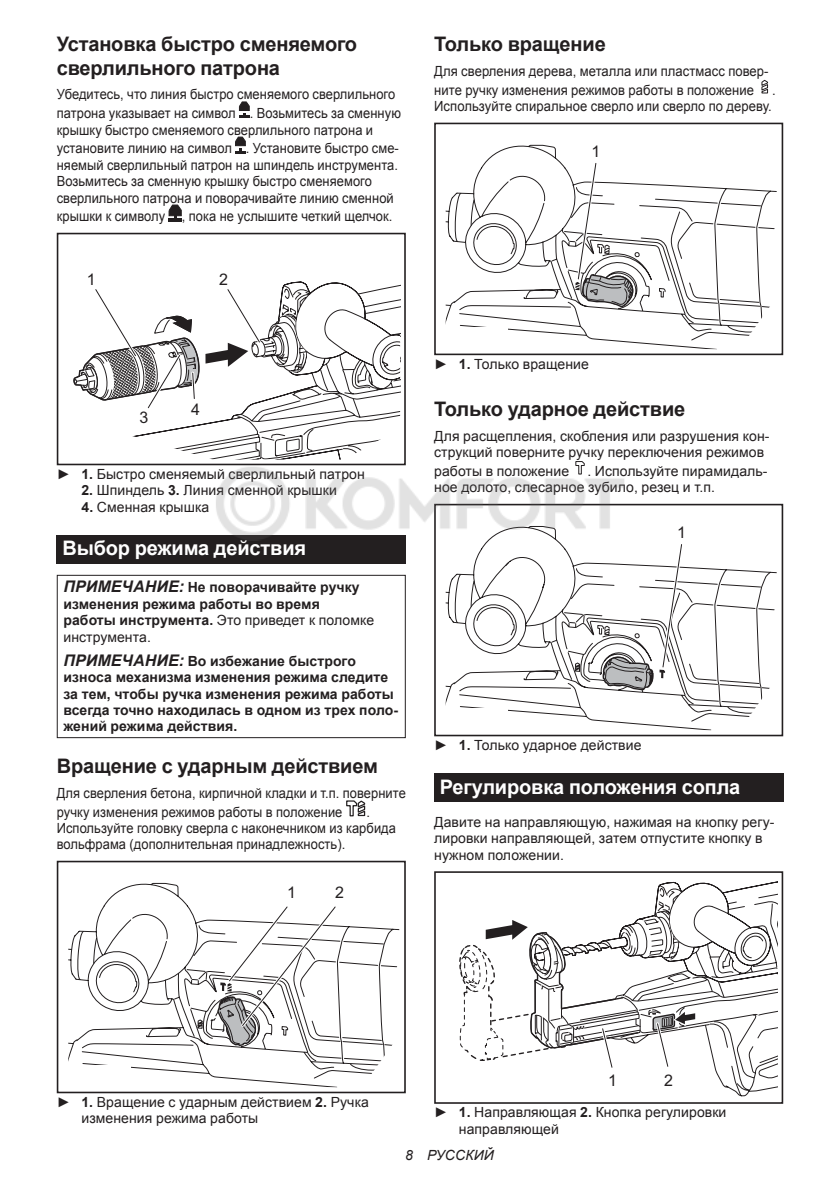
<style>
.page{position:relative;width:840px;height:1191px;background:#fff}
.page>*{position:absolute;margin:0;border:0;box-sizing:border-box;transform-origin:0 0}
.t1{font:700 20px/23.4px "Arial";letter-spacing:-.01em;color:#231f20}
.t2{font:700 20px "Arial";letter-spacing:-.01em;color:#fff}
.t3{font:16px "Arial";color:#231f20}
.t4{font:14px/16.4px "Arial";letter-spacing:.005em;color:#231f20;scale:.92 1}
.t5{font:14px/16.4px "Arial";letter-spacing:.005em;color:#231f20}
.t6{font:700 14px/16.4px "Arial";letter-spacing:.005em;color:#231f20}
.t7{font:14px/18.8px "Arial";letter-spacing:.005em;color:#231f20;scale:.93 1}
.t8{font:italic 14px "Arial";letter-spacing:.005em;color:#231f20}
.s1{font-weight:700}
.s2{font-style:italic;font-size:16px}
.s3{font-weight:400}
</style>
<div class="page">
<svg style="left:239px;top:102px;width:10px;height:16px"></svg>
<svg style="left:235px;top:137px;width:11px;height:16px"></svg>
<hr style="left:168px;top:218px;width:14px;height:3px;background:#231f20">
<svg style="left:169px;top:205px;width:12px;height:13px"></svg>
<div style="left:57px;top:233px;width:348px;height:232px;border:2px solid #231f20"></div>
<svg style="left:73px;top:281px;width:327px;height:178px"></svg>
<div style="left:57px;top:535px;width:348px;height:29px;background:#231f20"></div>
<div style="left:57px;top:575px;width:348px;height:163px;border:1px solid #231f20"></div>
<svg style="left:346px;top:800px;width:20px;height:16px"></svg>
<svg style="left:95px;top:882px;width:304px;height:48px"></svg>
<svg style="left:68px;top:930px;width:331px;height:157px"></svg>
<div style="left:57px;top:1065px;width:73px;height:28px;background:#fff"></div>
<div style="left:57px;top:860px;width:348px;height:233px;border:2px solid #231f20"></div>
<svg style="left:216px;top:902px;width:123px;height:179px"></svg>
<svg style="left:761px;top:79px;width:7px;height:15px"></svg>
<svg style="left:456px;top:144px;width:320px;height:49px"></svg>
<svg style="left:445px;top:193px;width:330px;height:156px"></svg>
<div style="left:434px;top:327px;width:73px;height:28px;background:#fff"></div>
<div style="left:434px;top:123px;width:348px;height:232px;border:2px solid #231f20"></div>
<svg style="left:574px;top:160px;width:60px;height:148px"></svg>
<svg style="left:456px;top:549px;width:320px;height:25px"></svg>
<svg style="left:445px;top:574px;width:330px;height:156px"></svg>
<div style="left:434px;top:708px;width:73px;height:28px;background:#fff"></div>
<div style="left:434px;top:504px;width:348px;height:232px;border:2px solid #231f20"></div>
<svg style="left:601px;top:544px;width:83px;height:147px"></svg>
<div style="left:434px;top:773px;width:348px;height:29px;background:#231f20"></div>
<div style="left:434px;top:871px;width:348px;height:232px;border:2px solid #231f20"></div>
<svg style="left:459px;top:881px;width:318px;height:216px"></svg>
<img style="left:210px;top:457px;width:419px;height:92px">
<h1 class="t1" style="left:57px;top:33px;width:302px">Установка быстро cменяемого сверлильного патрона</h1>
<p class="t4" style="left:57px;top:85px;width:375px;line-height:18.8px">Убедитесь, что линия быстро сменяемого сверлильного патрона указывает на символ . Возьмитесь за сменную</p>
<p class="t4" style="left:57px;top:120px;width:373px;line-height:18.8px">крышку быстро сменяемого сверлильного патрона и установите линию на символ . Установите быстро сме-</p>
<p class="t4" style="left:57px;top:157px;width:372px">няемый сверлильный патрон на шпиндель инструмента.<br>Возьмитесь за сменную крышку быстро сменяемого сверлильного патрона и поворачивайте линию сменной</p>
<p class="t4" style="left:57px;top:208px;width:366px">крышки к символу , пока не услышите четкий щелчок.</p>
<p class="t3" style="left:87px;top:270px;width:10px">1</p>
<p class="t3" style="left:219px;top:270px;width:10px">2</p>
<h1 class="t1" style="left:434px;top:33px;width:173px">Только вращение</h1>
<p class="t7" style="left:434px;top:62px;width:361px">Для сверления дерева, металла или пластмасс повер&shy;ните ручку изменения режимов работы в положение</p>
<p class="t7" style="left:771px;top:81px;width:5px">.</p>
<p class="t7" style="left:434px;top:97px;width:364px">Используйте спиральное сверло или сверло по дереву.</p>
<p class="t3" style="left:591px;top:142px;width:10px">1</p>
<p class="t3" style="left:139px;top:408px;width:10px">3</p>
<p class="t3" style="left:191px;top:400px;width:10px">4</p>
<p class="t5" style="left:57px;top:466px;width:309px">► <span class="s1">1.</span> Быстро cменяемый сверлильный патрон</p>
<p class="t5" style="left:81px;top:482px;width:257px"><span class="s1">2.</span> Шпиндель <span class="s1">3.</span> Линия сменной крышки</p>
<p class="t5" style="left:81px;top:498px;width:129px"><span class="s1">4.</span> Сменная крышка</p>
<h1 class="t2" style="left:62px;top:535px;width:245px">Выбор режима действия</h1>
<p class="t6" style="left:63px;top:579px;width:312px"><span class="s2">ПРИМЕЧАНИЕ:</span> Не поворачивайте ручку изменения режима работы во время работы инструмента. <span class="s3">Это приведет к поломке инструмента.</span></p>
<p class="t6" style="left:63px;top:653px;width:336px"><span class="s2">ПРИМЕЧАНИЕ:</span> Во избежание быстрого износа механизма изменения режима следите за тем, чтобы ручка изменения режима работы всегда точно находилась в одном из трех поло&shy;жений режима действия.</p>
<h1 class="t1" style="left:57px;top:755px;width:322px">Вращение с ударным действием</h1>
<p class="t4" style="left:57px;top:783px;width:381px;line-height:18.8px">Для сверления бетона, кирпичной кладки и т.п. поверните ручку изменения режимов работы в положение</p>
<p class="t4" style="left:57px;top:803px;width:370px;text-indent:309px">.<br>Используйте головку сверла с наконечником из карбида вольфрама (дополнительная принадлежность).</p>
<p class="t3" style="left:287px;top:883px;width:10px">1</p>
<p class="t3" style="left:335px;top:883px;width:10px">2</p>
<p class="t5" style="left:434px;top:356px;width:156px">► <span class="s1">1.</span> Только вращение</p>
<h1 class="t1" style="left:434px;top:398px;width:252px">Только ударное действие</h1>
<p class="t5" style="left:434px;top:428px;width:336px">Для расщепления, скобления или разрушения кон&shy;струкций поверните ручку переключения режимов</p>
<p class="t5" style="left:434px;top:463px;width:136px">работы в положение</p>
<p class="t5" style="left:434px;top:463px;width:334px;text-indent:153px">. Используйте пирамидаль&shy;ное долото, слесарное зубило, резец и т.п.</p>
<p class="t3" style="left:676px;top:523px;width:10px">1</p>
<p class="t5" style="left:434px;top:737px;width:209px">► <span class="s1">1.</span> Только ударное действие</p>
<h1 class="t2" style="left:439px;top:773px;width:302px">Регулировка положения сопла</h1>
<p class="t5" style="left:434px;top:814px;width:341px">Давите на направляющую, нажимая на кнопку регу&shy;лировки направляющей, затем отпустите кнопку в нужном положении.</p>
<p class="t5" style="left:81px;top:1093px;width:289px;text-indent:-25px">► <span class="s1">1.</span> Вращение с ударным действием <span class="s1">2.</span> Ручка изменения режима работы</p>
<p class="t3" style="left:608px;top:1070px;width:10px">1</p>
<p class="t3" style="left:664px;top:1070px;width:10px">2</p>
<p class="t5" style="left:458px;top:1104px;width:269px;text-indent:-25px">► <span class="s1">1.</span> Направляющая <span class="s1">2.</span> Кнопка регулировки направляющей</p>
<p class="t8" style="left:405px;top:1147px;width:90px">8 РУССКИЙ</p>
</div>
